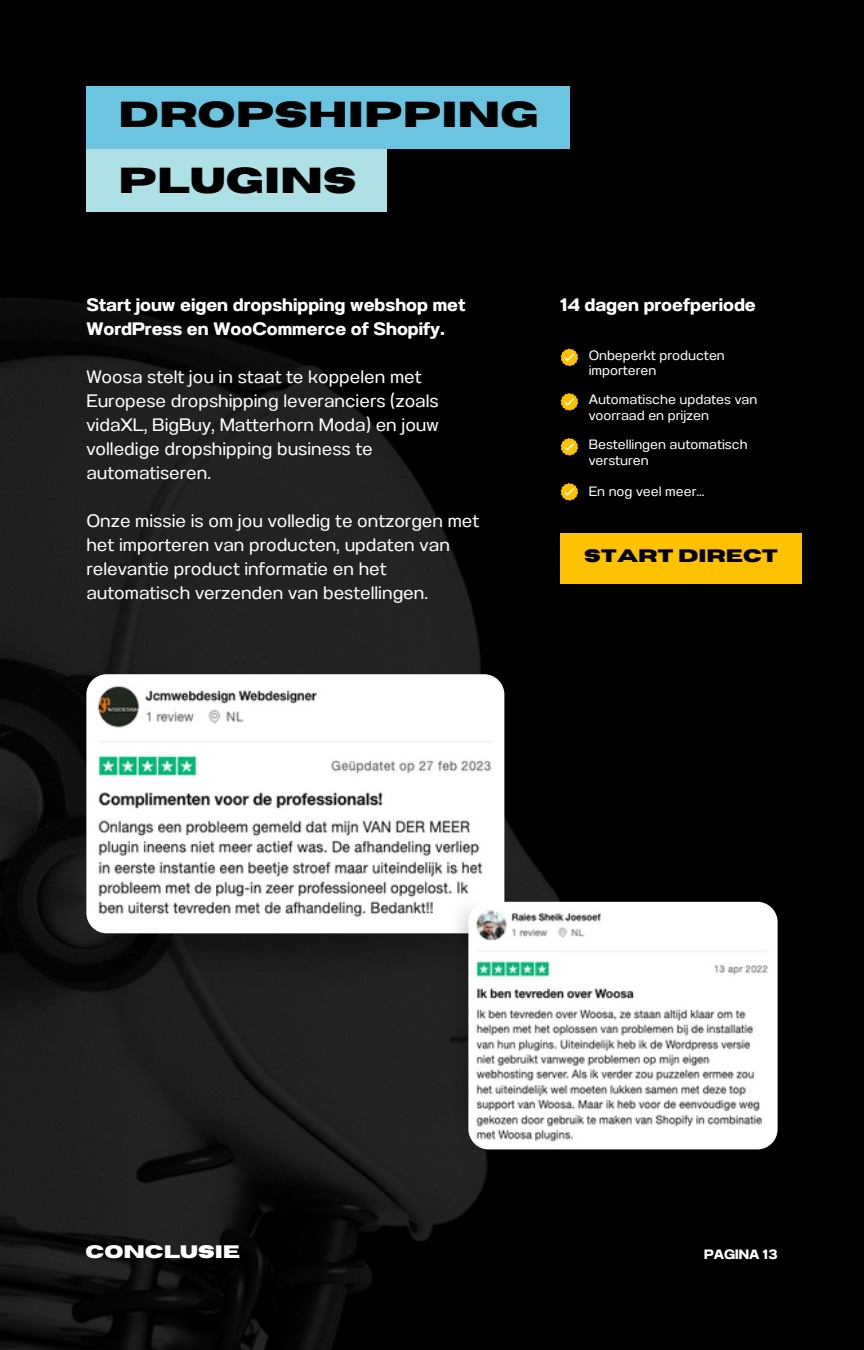
<style>
.page{position:relative;width:864px;height:1350px;background:#000}
.page>*{position:absolute;margin:0;border:0;box-sizing:border-box;transform-origin:0 0}
.t1{font:700 36px "Horizon";color:#000}
.t2{font:18px/24.1px "Anantason Wd 112";color:#fff}
.t3{font:18px/24.1px "Anantason Bold Wd 112";color:#fff}
.t4{font:700 18px "Horizon";color:#000}
.t5{font:700 18px "Horizon";color:#fff}
.t6{font:13.5px/15.8px "Anantason Wd 112";color:#fff}
.t7{font:13.5px "Anantason Bold Wd 112";color:#fff}
</style>
<div class="page">
<div style="left:86px;top:149px;width:300px;height:63px;background:#afe0e5"></div>
<div style="left:86px;top:86px;width:484px;height:63px;background:#6bc4e0"></div>
<img style="left:0;top:298px;width:560px;height:1052px">
<img style="left:86px;top:879px;width:419px;height:110px">
<img style="left:86px;top:674px;width:418px;height:259px;border-radius:20px">
<img style="left:447px;top:888px;width:64px;height:267px">
<img style="left:468px;top:902px;width:309px;height:247px;border-radius:20px">
<svg style="left:561px;top:348px;width:17px;height:18px"></svg>
<svg style="left:561px;top:393px;width:17px;height:18px"></svg>
<svg style="left:561px;top:438px;width:17px;height:18px"></svg>
<svg style="left:561px;top:483px;width:17px;height:18px"></svg>
<div style="left:561px;top:533px;width:241px;height:51px;background:#ffc200"></div>
<h4 class="t1" style="left:119px;top:97px;width:422px">DROPSHIPPING</h4>
<p class="t1" style="left:119px;top:163px;width:239px">PLUGINS</p>
<p class="t3" style="left:86px;top:293px;width:381px">Start jouw eigen dropshipping webshop met<br>WordPress en WooCommerce of Shopify.</p>
<h3 class="t2" style="left:86px;top:365px;width:354px">Woosa stelt jou in staat te koppelen met Europese dropshipping leveranciers (zoals vidaXL, BigBuy, Matterhorn Moda) en jouw volledige dropshipping business te automatiseren.</h3>
<p class="t2" style="left:86px;top:509px;width:394px">Onze missie is om jou volledig te ontzorgen met het importeren van producten, updaten van relevantie product informatie en het automatisch verzenden van bestellingen.</p>
<p class="t3" style="left:561px;top:293px;width:197px">14 dagen proefperiode</p>
<p class="t6" style="left:589px;top:347px;width:138px">Onbeperkt producten importeren</p>
<p class="t6" style="left:589px;top:392px;width:170px">Automatische updates van voorraad en prijzen</p>
<p class="t6" style="left:589px;top:437px;width:160px">Bestellingen automatisch versturen</p>
<p class="t6" style="left:589px;top:484px;width:118px">En nog veel meer...</p>
<h3 class="t4" style="left:584px;top:547px;width:196px">START DIRECT</h3>
<h4 class="t5" style="left:86px;top:1243px;width:156px">CONCLUSIE</h4>
<p class="t7" style="left:704px;top:1247px;width:75px">PAGINA 13</p>
</div>
